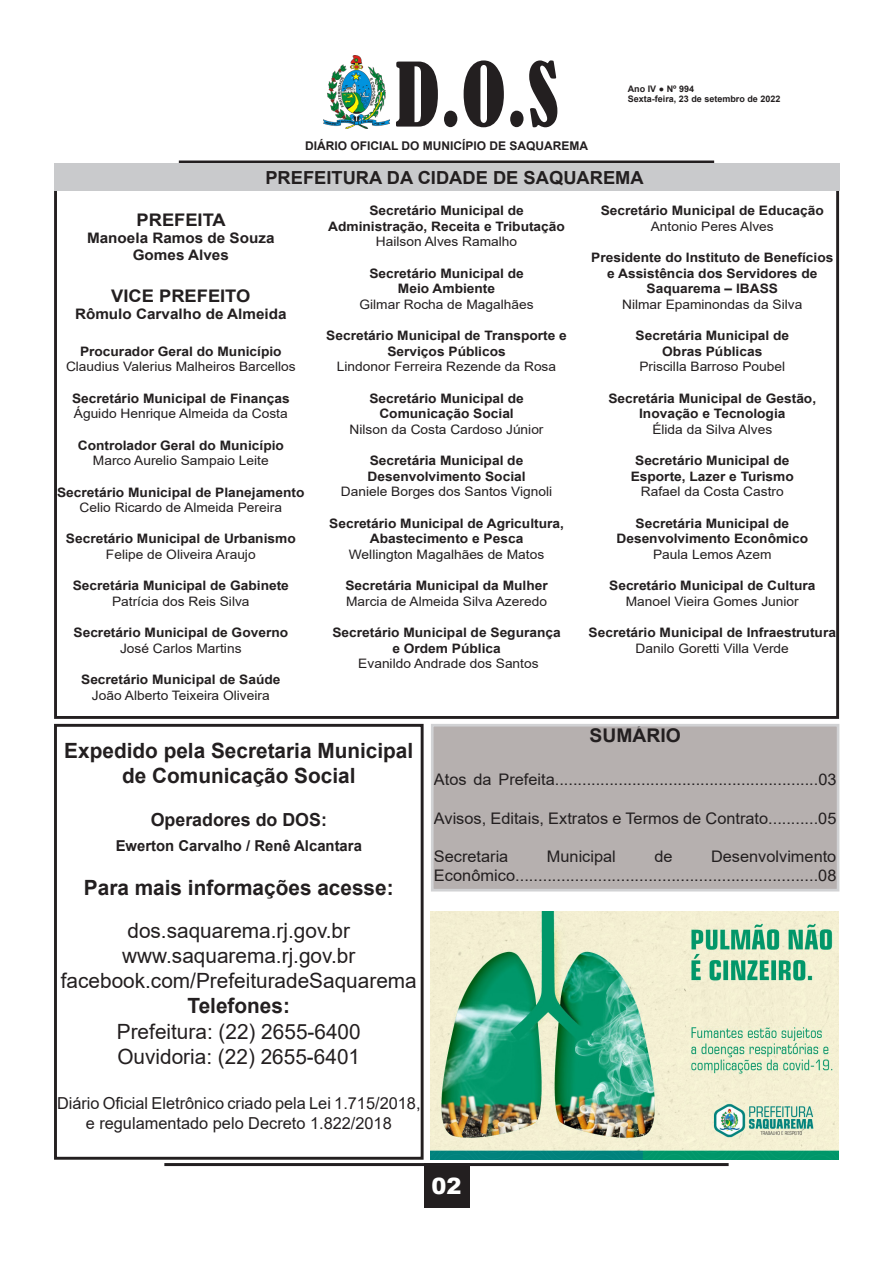
<style>
.page{position:relative;width:893px;height:1263px;background:#fff}
.page>*{position:absolute;margin:0;border:0;box-sizing:border-box;transform-origin:0 0}
.t1{font:condensed 82.5px "Bernard";color:#231f20}
.t2{font:900 22.5px "Arial";color:#fff}
.t3{font:21px "Arial";color:#231f20}
.t4{font:700 21px/25.2px "Arial";color:#231f20;text-align:center}
.t5{font:700 18.9px "Arial";color:#231f20}
.t6{font:700 18px "Arial";color:#231f20}
.t7{font:700 17.4px "Arial";color:#231f20;scale:1.05 1}
.t8{font:16.5px/19.8px "Arial";color:#231f20;text-align:center}
.t9{font:15.9px "Arial";color:#231f20}
.t10{font:700 15px "Arial";color:#231f20}
.t11{font:700 14.4px "Arial";color:#231f20;scale:1.05 1}
.t12{font:700 13.05px/15.6px "Arial";color:#231f20;text-align:center;scale:1.05 1}
.t13{font:13.05px "Arial";color:#231f20;scale:1.05 1}
.t14{font:700 12px "Arial";color:#231f20}
.t15{font:700 9px/10.8px "Arial";color:#231f20}
</style>
<div class="page">
<hr style="left:164px;top:1163px;width:565px;height:3px;background:#231f20">
<div style="left:424px;top:1163px;width:45px;height:45px;background:#231f20"></div>
<img style="left:324px;top:55px;width:65px;height:73px">
<hr style="left:179px;top:161px;width:535px;height:3px;background:#231f20">
<div style="left:54px;top:724px;width:370px;height:436px;border:3px solid #231f20"></div>
<div style="left:54px;top:164px;width:785px;height:27px;background:#c9cacc"></div>
<img style="left:431px;top:912px;width:408px;height:248px">
<div style="left:432px;top:725px;width:406px;height:165px;background:#b6b0af"></div>
<div style="left:431px;top:724px;width:408px;height:167px;border:3px solid #d1d2d4"></div>
<h1 class="t1" style="left:395px;top:47px;width:165px">D.O.S</h1>
<p class="t14" style="left:305px;top:137px;width:285px">DIÁRIO OFICIAL DO MUNICÍPIO DE SAQUAREMA</p>
<p class="t15" style="left:628px;top:83px;width:154px">Ano IV ● Nº 994<br>Sexta-feira, 23 de setembro de 2022</p>
<p class="t6" style="left:265px;top:165px;width:380px">PREFEITURA DA CIDADE DE SAQUAREMA</p>
<p class="t7" style="left:137px;top:207px;width:86px">PREFEITA</p>
<p class="t11" style="left:87px;top:228px;width:180px">Manoela Ramos de Souza</p>
<p class="t11" style="left:133px;top:245px;width:93px">Gomes Alves</p>
<p class="t7" style="left:111px;top:284px;width:134px">VICE PREFEITO</p>
<p class="t11" style="left:75px;top:304px;width:203px">Rômulo Carvalho de Almeida</p>
<p class="t12" style="left:80px;top:344px;width:194px">Procurador Geral do Município</p>
<p class="t13" style="left:66px;top:358px;width:220px">Claudius Valerius Malheiros Barcellos</p>
<p class="t12" style="left:72px;top:390px;width:209px">Secretário Municipal de Finanças</p>
<p class="t13" style="left:74px;top:405px;width:205px">Águido Henrique Almeida da Costa</p>
<p class="t12" style="left:78px;top:437px;width:198px">Controlador Geral do Município</p>
<p class="t13" style="left:93px;top:452px;width:169px">Marco Aurelio Sampaio Leite</p>
<p class="t12" style="left:57px;top:484px;width:237px">Secretário Municipal de Planejamento</p>
<p class="t13" style="left:80px;top:499px;width:194px">Celio Ricardo de Almeida Pereira</p>
<p class="t12" style="left:66px;top:531px;width:220px">Secretário Municipal de Urbanismo</p>
<p class="t13" style="left:106px;top:545px;width:144px">Felipe de Oliveira Araujo</p>
<p class="t12" style="left:73px;top:578px;width:207px">Secretária Municipal de Gabinete</p>
<p class="t13" style="left:112px;top:592px;width:132px">Patrícia dos Reis Silva</p>
<p class="t12" style="left:74px;top:625px;width:206px">Secretário Municipal de Governo</p>
<p class="t13" style="left:120px;top:639px;width:117px">José Carlos Martins</p>
<p class="t12" style="left:81px;top:672px;width:191px">Secretário Municipal de Saúde</p>
<p class="t13" style="left:92px;top:686px;width:171px">João Alberto Teixeira Oliveira</p>
<p class="t12" style="left:369px;top:203px;width:148px">Secretário Municipal de</p>
<p class="t12" style="left:328px;top:218px;width:227px">Administração, Receita e Tributação</p>
<p class="t13" style="left:376px;top:233px;width:136px">Hailson Alves Ramalho</p>
<p class="t12" style="left:369px;top:265px;width:148px">Secretário Municipal de</p>
<p class="t12" style="left:398px;top:281px;width:94px">Meio Ambiente</p>
<p class="t13" style="left:359px;top:295px;width:167px">Gilmar Rocha de Magalhães</p>
<p class="t12" style="left:326px;top:328px;width:231px">Secretário Municipal de Transporte e<br>Serviços Públicos</p>
<p class="t13" style="left:337px;top:358px;width:210px">Lindonor Ferreira Rezende da Rosa</p>
<p class="t12" style="left:369px;top:390px;width:148px">Secretário Municipal de</p>
<p class="t12" style="left:379px;top:406px;width:130px">Comunicação Social</p>
<p class="t13" style="left:350px;top:420px;width:186px">Nilson da Costa Cardoso Júnior</p>
<p class="t12" style="left:370px;top:453px;width:148px">Secretária Municipal de</p>
<p class="t12" style="left:367px;top:469px;width:152px">Desenvolvimento Social</p>
<p class="t13" style="left:341px;top:483px;width:203px">Daniele Borges dos Santos Vignoli</p>
<p class="t12" style="left:329px;top:515px;width:225px">Secretário Municipal de Agricultura,</p>
<p class="t12" style="left:370px;top:531px;width:148px">Abastecimento e Pesca</p>
<p class="t13" style="left:349px;top:545px;width:187px">Wellington Magalhães de Matos</p>
<p class="t12" style="left:345px;top:578px;width:194px">Secretária Municipal da Mulher</p>
<p class="t13" style="left:346px;top:592px;width:193px">Marcia de Almeida Silva Azeredo</p>
<p class="t12" style="left:332px;top:625px;width:219px">Secretário Municipal de Segurança</p>
<p class="t12" style="left:392px;top:641px;width:105px">e Ordem Pública</p>
<p class="t13" style="left:358px;top:655px;width:173px">Evanildo Andrade dos Santos</p>
<p class="t12" style="left:601px;top:203px;width:214px">Secretário Municipal de Educação</p>
<p class="t13" style="left:651px;top:217px;width:119px">Antonio Peres Alves</p>
<p class="t12" style="left:591px;top:250px;width:232px">Presidente do Instituto de Benefícios</p>
<p class="t12" style="left:607px;top:265px;width:202px">e Assistência dos Servidores de</p>
<p class="t12" style="left:647px;top:281px;width:127px">Saquarema – IBASS</p>
<p class="t13" style="left:622px;top:295px;width:173px">Nilmar Epaminondas da Silva</p>
<p class="t12" style="left:635px;top:328px;width:148px">Secretária Municipal de</p>
<p class="t12" style="left:662px;top:343px;width:97px">Obras Públicas</p>
<p class="t13" style="left:639px;top:358px;width:140px">Priscilla Barroso Poubel</p>
<p class="t12" style="left:608px;top:390px;width:199px">Secretária Municipal de Gestão,</p>
<p class="t12" style="left:639px;top:406px;width:141px">Inovação e Tecnologia</p>
<p class="t13" style="left:652px;top:420px;width:116px">Élida da Silva Alves</p>
<p class="t12" style="left:635px;top:453px;width:148px">Secretário Municipal de</p>
<p class="t12" style="left:631px;top:469px;width:157px">Esporte, Lazer e Turismo</p>
<p class="t13" style="left:641px;top:483px;width:138px">Rafael da Costa Castro</p>
<p class="t12" style="left:635px;top:515px;width:148px">Secretária Municipal de</p>
<p class="t12" style="left:616px;top:531px;width:184px">Desenvolvimento Econômico</p>
<p class="t13" style="left:653px;top:545px;width:114px">Paula Lemos Azem</p>
<p class="t12" style="left:609px;top:578px;width:198px">Secretário Municipal de Cultura</p>
<p class="t13" style="left:626px;top:592px;width:166px">Manoel Vieira Gomes Junior</p>
<p class="t12" style="left:589px;top:625px;width:237px">Secretário Municipal de Infraestrutura</p>
<p class="t13" style="left:636px;top:639px;width:147px">Danilo Goretti Villa Verde</p>
<p class="t4" style="left:64px;top:738px;width:350px">Expedido pela Secretaria Municipal de Comunicação Social</p>
<p class="t6" style="left:151px;top:807px;width:178px">Operadores do DOS:</p>
<p class="t10" style="left:116px;top:835px;width:248px">Ewerton Carvalho / Renê Alcantara</p>
<p class="t4" style="left:84px;top:875px;width:311px">Para mais informações acesse:</p>
<p class="t3" style="left:127px;top:916px;width:224px">dos.saquarema.rj.gov.br</p>
<p class="t3" style="left:122px;top:941px;width:235px">www.saquarema.rj.gov.br</p>
<p class="t3" style="left:61px;top:966px;width:357px">facebook.com/PrefeituradeSaquarema</p>
<p class="t4" style="left:188px;top:993px;width:104px">Telefones:</p>
<p class="t3" style="left:117px;top:1017px;width:245px">Prefeitura: (22) 2655-6400</p>
<p class="t3" style="left:117px;top:1042px;width:244px">Ouvidoria: (22) 2655-6401</p>
<p class="t8" style="left:57px;top:1093px;width:365px">Diário Oficial Eletrônico criado pela Lei 1.715/2018, e regulamentado pelo Decreto 1.822/2018</p>
<p class="t5" style="left:590px;top:722px;width:93px">SUMÁRIO</p>
<p class="t9" style="left:434px;top:769px;width:404px">Atos da Prefeita..........................................................03</p>
<p class="t9" style="left:434px;top:807px;width:404px">Avisos, Editais, Extratos e Termos de Contrato...........05</p>
<p class="t9" style="left:434px;top:845px;width:76px">Secretaria</p>
<p class="t9" style="left:547px;top:845px;width:71px">Municipal</p>
<p class="t9" style="left:654px;top:845px;width:20px">de</p>
<p class="t9" style="left:711px;top:845px;width:127px">Desenvolvimento</p>
<p class="t9" style="left:434px;top:864px;width:404px">Econômico..................................................................08</p>
<h2 class="t2" style="left:431px;top:1170px;width:32px">02</h2>
</div>
